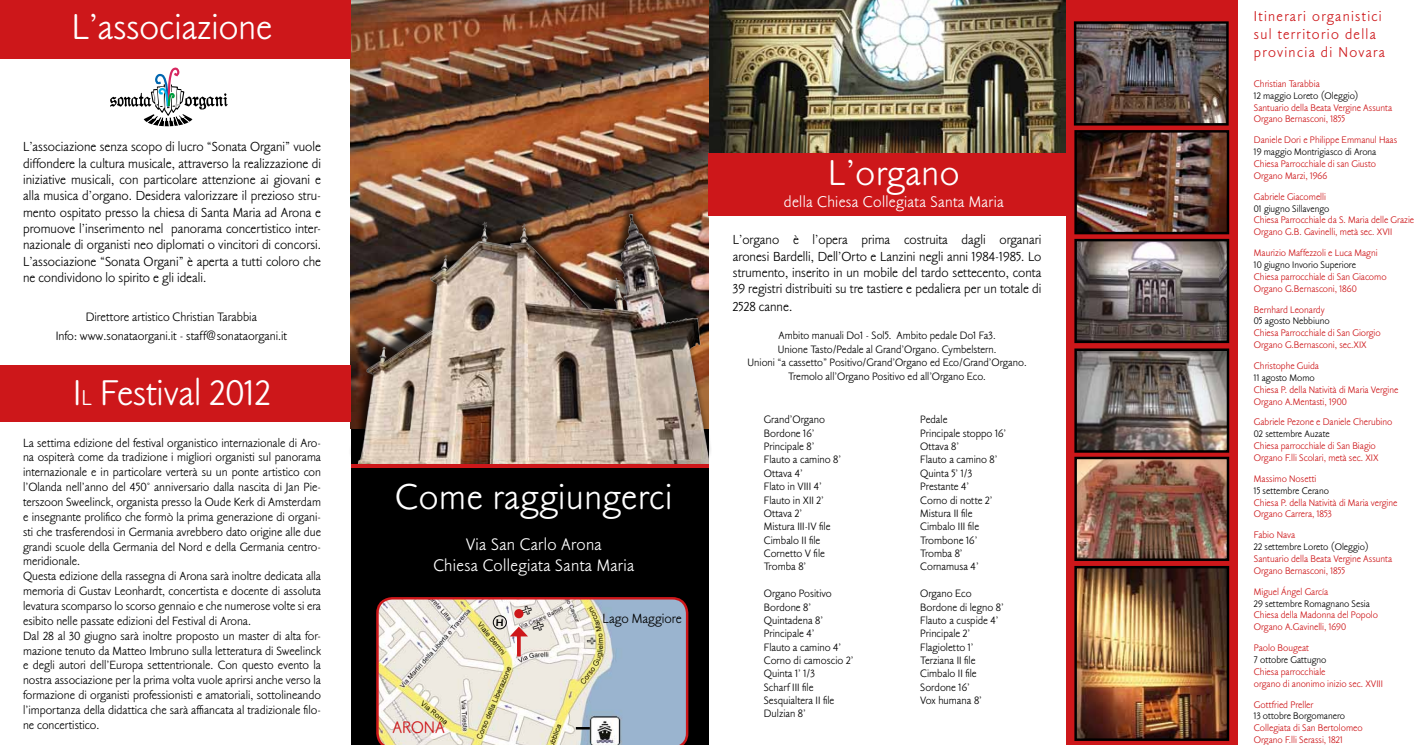
<style>
.page{position:relative;width:1418px;height:745px;background:#fff}
.page>*{position:absolute;margin:0;border:0;box-sizing:border-box;transform-origin:0 0}
.t1{font:37.12px "Claude Sans Std";color:#fff}
.t2{font:37.12px "Claude Sans Std";letter-spacing:.02em;color:#fff}
.t3{font:17.25px/20.8px "Claude Sans Std";letter-spacing:.02em;color:#fff;text-align:center}
.t4{font:17.25px "Claude Sans Std";color:#cd171a}
.t5{font:16.12px "Claude Sans Std";letter-spacing:.02em;color:#fff}
.t6{font:14.88px/17.8px "Claude Sans Std";letter-spacing:.09em;color:#cd171a}
.t7{font:13.88px "Claude Sans Std";color:#000}
.t8{font:13.62px/16.4px "Claude Sans Std";color:#000;text-align:justify}
.t9{font:12.62px/19px "Claude Sans Std";color:#000;text-align:center}
.t10{font:12.38px/14.9px "Claude Sans Std";color:#000}
.t11{font:11.12px/13.4px "Claude Sans Std";color:#000}
.t12{font:600 10.12px "Eras ITC";color:#000}
.t13{font:9.88px/11.9px "Claude Sans Std";color:#cd171a}
.t14{font:9.88px "Claude Sans Std";color:#000}
.s1{font-family:"Colin Becker"}
.s2{font-size:22.25px}
.s3{font-family:"Eras ITC";font-weight:300}
</style>
<div class="page">
<img style="left:708px;top:0;width:357px;height:154px">
<div style="left:351px;top:0;width:357px;height:744px;background:#000"></div>
<img style="left:351px;top:0;width:357px;height:196px">
<div style="left:0;top:365px;width:351px;height:56px;background:#cd171a"></div>
<div style="left:1065px;top:0;width:172px;height:744px;background:#cd171a"></div>
<svg style="left:110px;top:67px;width:118px;height:59px"></svg>
<img style="left:1076px;top:24px;width:149px;height:98px">
<div style="left:1073px;top:21px;width:155px;height:104px;border:2px solid #000"></div>
<img style="left:1077px;top:133px;width:149px;height:98px">
<div style="left:1074px;top:130px;width:155px;height:104px;border:2px solid #000"></div>
<img style="left:1077px;top:242px;width:149px;height:98px">
<div style="left:1074px;top:239px;width:155px;height:104px;border:2px solid #000"></div>
<img style="left:1077px;top:351px;width:149px;height:98px">
<div style="left:1074px;top:348px;width:155px;height:104px;border:2px solid #000"></div>
<img style="left:1077px;top:568px;width:149px;height:169px">
<div style="left:1074px;top:565px;width:155px;height:175px;border:2px solid #000"></div>
<img style="left:1077px;top:459px;width:149px;height:98px">
<div style="left:1074px;top:456px;width:155px;height:104px;border:2px solid #000"></div>
<div style="left:0;top:0;width:351px;height:58px;background:#cd171a"></div>
<div style="left:708px;top:154px;width:357px;height:62px;background:#cd171a"></div>
<div style="left:348px;top:196px;width:364px;height:264px;background:#000;opacity:.75"></div>
<img style="left:356px;top:214px;width:352px;height:250px">
<svg style="left:376px;top:597px;width:312px;height:147px;background:#cfcec8"></svg>
<hr style="left:517px;top:632px;width:3px;height:24px;background:#cd171a">
<hr style="left:576px;top:726px;width:14px;height:3px;background:#000">
<div style="left:493px;top:615px;width:14px;height:14px;border:1px solid #000;border-radius:50%"></div>
<hr style="left:351px;top:464px;width:357px;height:4px;background:#cd171a">
<svg style="left:510px;top:604px;width:35px;height:32px"></svg>
<svg style="left:587px;top:637px;width:8px;height:7px"></svg>
<h1 class="t1" style="left:72px;top:7px;width:202px">L’associazione</h1>
<p class="t8" style="left:23px;top:139px;width:299px">L’associazione senza scopo di lucro “Sonata Organi” vuole diffondere la cultura musicale, attraverso la realizzazione di iniziative musicali, con particolare attenzione ai giovani e alla musica d’organo. Desidera valorizzare il prezioso stru&shy;mento ospitato presso la chiesa di Santa Maria ad Arona e promuove l’inserimento nel panorama concertistico inter&shy;nazionale di organisti neo diplomati o vincitori di concorsi.<br>L’associazione “Sonata Organi” è aperta a tutti coloro che ne condividono lo spirito e gli ideali.</p>
<p class="t9" style="left:56px;top:307px;width:233px">Direttore artistico Christian Tarabbia<br>Info: www.sonataorgani.it - staff<span class="s1">@</span>sonataorgani.it</p>
<h1 class="t1" style="left:73px;top:372px;width:199px">I<span class="s2">L</span> Festival 2012</h1>
<p class="t10" style="left:23px;top:435px;width:299px">La settima edizione del festival organistico internazionale di Aro&shy;na ospiterà come da tradizione i migliori organisti sul panorama internazionale e in particolare verterà su un ponte artistico con l’Olanda nell’anno del 450<span class="s3">°</span> anniversario dalla nascita di Jan Pie&shy;terszoon Sweelinck, organista presso la Oude Kerk di Amsterdam e insegnante prolifico che formò la prima generazione di organi&shy;sti che trasferendosi in Germania avrebbero dato origine alle due grandi scuole della Germania del Nord e della Germania centro&shy;meridionale.<br>Questa edizione della rassegna di Arona sarà inoltre dedicata alla memoria di Gustav Leonhardt, concertista e docente di assoluta levatura scomparso lo scorso gennaio e che numerose volte si era esibito nelle passate edizioni del Festival di Arona.<br>Dal 28 al 30 giugno sarà inoltre proposto un master di alta for&shy;mazione tenuto da Matteo Imbruno sulla letteratura di Sweelinck e degli autori dell’Europa settentrionale. Con questo evento la nostra associazione per la prima volta vuole aprirsi anche verso la formazione di organisti professionisti e amatoriali, sottolineando l’importanza della didattica che sarà affiancata al tradizionale filo&shy;ne concertistico.</p>
<h1 class="t2" style="left:395px;top:476px;width:279px">Come raggiungerci</h1>
<h2 class="t3" style="left:433px;top:534px;width:202px">Via San Carlo Arona<br>Chiesa Collegiata Santa Maria</h2>
<p class="t7" style="left:602px;top:610px;width:81px">Lago Maggiore</p>
<p class="t12" style="left:495px;top:616px;width:9px">H</p>
<h2 class="t4" style="left:392px;top:717px;width:54px">ARONA</h2>
<h1 class="t1" style="left:828px;top:152px;width:133px">L’organo</h1>
<h3 class="t5" style="left:784px;top:193px;width:221px">della Chiesa Collegiata Santa Maria</h3>
<p class="t8" style="left:733px;top:232px;width:310px">L’organo è l’opera prima costruita dagli organari aronesi Bardelli, Dell’Orto e Lanzini negli anni 1984-1985. Lo strumento, inserito in un mobile del tardo settecento, conta 39 registri distribuiti su tre tastiere e pedaliera per un totale di</p>
<p class="t8" style="left:733px;top:299px;width:61px">2528 canne.</p>
<p class="t11" style="left:747px;top:329px;width:280px;text-align:center">Ambito manuali Do1 - Sol5. Ambito pedale Do1 Fa3.<br>Unione Tasto/Pedale al Grand’Organo. Cymbelstern.<br>Unioni “a cassetto” Positivo/Grand’Organo ed Eco/Grand’Organo.<br>Tremolo all’Organo Positivo ed all’Organo Eco.</p>
<p class="t11" style="left:764px;top:413px;width:79px">Grand’Organo<br>Bordone 16’<br>Principale 8’<br>Flauto a camino 8’<br>Ottava 4’<br>Flato in VIII 4’<br>Flauto in XII 2’<br>Ottava 2’<br>Mistura III-IV file<br>Cimbalo II file<br>Cornetto V file<br>Tromba 8’</p>
<p class="t11" style="left:764px;top:586px;width:91px">Organo Positivo<br>Bordone 8’<br>Quintadena 8’<br>Principale 4’<br>Flauto a camino 4’<br>Corno di camoscio 2’<br>Quinta 1’ 1/3<br>Scharf III file<br>Sesquialtera II file<br>Dulzian 8’</p>
<p class="t11" style="left:920px;top:413px;width:87px">Pedale<br>Principale stoppo 16’<br>Ottava 8’<br>Flauto a camino 8’<br>Quinta 5’ 1/3<br>Prestante 4’<br>Corno di notte 2’<br>Mistura II file<br>Cimbalo III file<br>Trombone 16’<br>Tromba 8’<br>Cornamusa 4’</p>
<p class="t11" style="left:920px;top:586px;width:85px">Organo Eco<br>Bordone di legno 8’<br>Flauto a cuspide 4’<br>Principale 2’<br>Flagioletto 1’<br>Terziana II file<br>Cimbalo II file<br>Sordone 16’<br>Vox humana 8’</p>
<p class="t6" style="left:1253px;top:8px;width:133px">Itinerari organistici sul territorio della provincia di Novara</p>
<p class="t13" style="left:1253px;top:78px;width:67px">Christian Tarabbia</p>
<p class="t14" style="left:1253px;top:90px;width:107px">12 maggio Loreto (Oleggio)</p>
<p class="t13" style="left:1253px;top:101px;width:140px">Santuario della Beata Vergine Assunta<br>Organo Bernasconi, 1855</p>
<p class="t13" style="left:1253px;top:134px;width:145px">Daniele Dori e Philippe Emmanul Haas</p>
<p class="t14" style="left:1253px;top:146px;width:124px">19 maggio Montrigiasco di Arona</p>
<p class="t13" style="left:1253px;top:158px;width:124px">Chiesa Parrocchiale di san Giusto<br>Organo Marzi, 1966</p>
<p class="t13" style="left:1253px;top:190px;width:74px">Gabriele Giacomelli</p>
<p class="t14" style="left:1253px;top:203px;width:77px">01 giugno Sillavengo</p>
<p class="t13" style="left:1253px;top:214px;width:162px">Chiesa Parrocchiale da S. Maria delle Grazie<br>Organo G.B. Gavinelli, metà sec. XVII</p>
<p class="t13" style="left:1253px;top:247px;width:125px">Maurizio Maffezzoli e Luca Magni</p>
<p class="t14" style="left:1253px;top:259px;width:104px">10 giugno Invorio Superiore</p>
<p class="t13" style="left:1253px;top:271px;width:134px">Chiesa parrocchiale di San Giacomo<br>Organo G.Bernasconi, 1860</p>
<p class="t13" style="left:1253px;top:303px;width:72px">Bernhard Leonardy</p>
<p class="t14" style="left:1253px;top:315px;width:77px">05 agosto Nebbiuno</p>
<p class="t13" style="left:1253px;top:327px;width:128px">Chiesa Parrocchiale di San Giorgio<br>Organo G.Bernasconi, sec.XIX</p>
<p class="t13" style="left:1253px;top:360px;width:67px">Christophe Guida</p>
<p class="t14" style="left:1253px;top:372px;width:62px">11 agosto Momo</p>
<p class="t13" style="left:1253px;top:383px;width:146px">Chiesa P. della Natività di Maria Vergine<br>Organo A.Mentasti, 1900</p>
<p class="t13" style="left:1253px;top:416px;width:140px">Gabriele Pezone e Daniele Cherubino</p>
<p class="t14" style="left:1253px;top:428px;width:77px">02 settembre Auzate</p>
<p class="t13" style="left:1253px;top:440px;width:126px">Chiesa parrocchiale di San Biagio<br>Organo F.lli Scolari, metà sec. XIX</p>
<p class="t13" style="left:1253px;top:472px;width:64px">Massimo Nosetti</p>
<p class="t14" style="left:1253px;top:484px;width:77px">15 settembre Cerano</p>
<p class="t13" style="left:1253px;top:496px;width:145px">Chiesa P. della Natività di Maria vergine<br>Organo Carrera, 1853</p>
<p class="t13" style="left:1253px;top:529px;width:43px">Fabio Nava</p>
<p class="t14" style="left:1253px;top:541px;width:117px">22 settembre Loreto (Oleggio)</p>
<p class="t13" style="left:1253px;top:552px;width:140px">Santuario della Beata Vergine Assunta<br>Organo Bernasconi, 1855</p>
<p class="t13" style="left:1253px;top:585px;width:76px">Miguel Ángel García</p>
<p class="t14" style="left:1253px;top:597px;width:118px">29 settembre Romagnano Sesia</p>
<p class="t13" style="left:1253px;top:609px;width:126px">Chiesa della Madonna del Popolo<br>Organo A.Gavinelli, 1690</p>
<p class="t13" style="left:1253px;top:641px;width:57px">Paolo Bougeat</p>
<p class="t14" style="left:1253px;top:654px;width:74px">7 ottobre Gattugno</p>
<p class="t13" style="left:1253px;top:665px;width:131px">Chiesa parrocchiale<br>organo di anonimo inizio sec. XVIII</p>
<p class="t13" style="left:1253px;top:698px;width:61px">Gottfried Preller</p>
<p class="t14" style="left:1253px;top:710px;width:93px">13 ottobre Borgomanero</p>
<p class="t13" style="left:1253px;top:722px;width:110px">Collegiata di San Bertolomeo<br>Organo F.lli Serassi, 1821</p>
</div>
